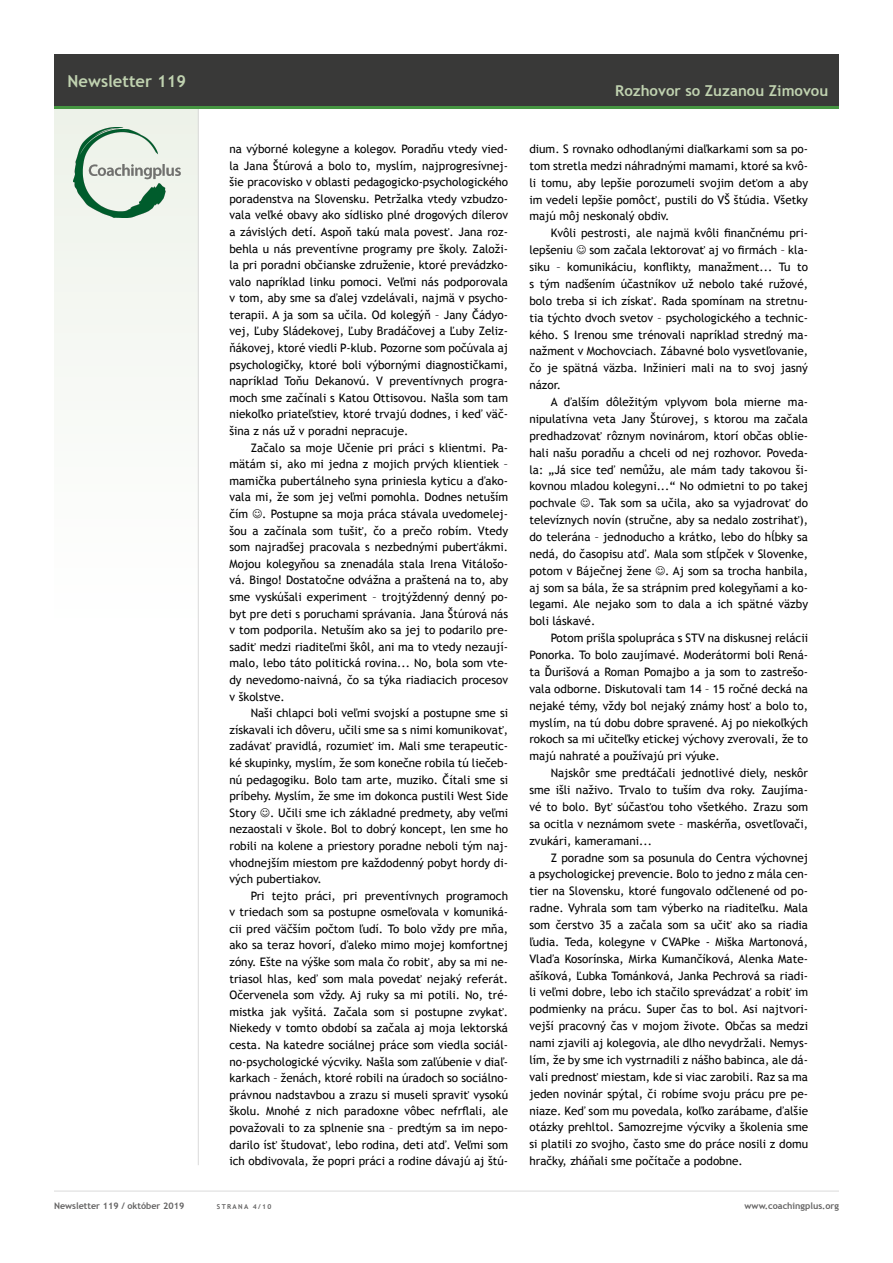
<style>
.page{position:relative;width:893px;height:1263px;background:#fff}
.page>*{position:absolute;margin:0;border:0;box-sizing:border-box;transform-origin:0 0}
.t1{font:700 16.5px "Trebuchet MS";color:#c0d2b0}
.t2{font:700 15px "Trebuchet MS";color:#c0d2b0}
.t3{font:11.7px/16.6px "Trebuchet MS";color:#000;text-align:justify}
.t4{font:700 9px "Trebuchet MS";color:#646363}
.t5{font:700 6.75px "Trebuchet MS";letter-spacing:.2em;color:#646363}
</style>
<div class="page">
<div style="left:54px;top:106px;width:145px;height:525px;background:#f7f9f6"></div>
<hr style="left:54px;top:1191px;width:785px;height:1px;background:#dadada">
<hr style="left:198px;top:108px;width:1px;height:1057px;background:#dadada">
<div style="left:54px;top:54px;width:785px;height:53px;background:#393938"></div>
<hr style="left:54px;top:106px;width:785px;height:3px;background:#469642">
<img style="left:74px;top:127px;width:106px;height:91px">
<h1 class="t1" style="left:68px;top:70px;width:120px">Newsletter 119</h1>
<p class="t3" style="left:229px;top:141px;width:280px">na výborné kolegyne a kolegov. Poradňu vtedy vied&shy;la Jana Štúrová a bolo to, myslím, najprogresívnej&shy;šie pracovisko v oblasti pedagogicko-psychologického poradenstva na Slovensku. Petržalka vtedy vzbudzo&shy;vala veľké obavy ako sídlisko plné drogových dílerov a závislých detí. Aspoň takú mala povesť. Jana roz&shy;behla u nás preventívne programy pre školy. Založi&shy;la pri poradni občianske združenie, ktoré prevádzko&shy;valo napríklad linku pomoci. Veľmi nás podporovala v tom, aby sme sa ďalej vzdelávali, najmä v psycho&shy;terapii. A ja som sa učila. Od kolegýň – Jany Čádyo&shy;vej, Ľuby Sládekovej, Ľuby Bradáčovej a Ľuby Zeliz&shy;ňákovej, ktoré viedli P-klub. Pozorne som počúvala aj psychologičky, ktoré boli výbornými diagnostičkami, napríklad Toňu Dekanovú. V preventívnych progra&shy;moch sme začínali s Katou Ottisovou. Našla som tam niekoľko priateľstiev, ktoré trvajú dodnes, i keď väč&shy;šina z nás už v poradni nepracuje.</p>
<p class="t3" style="left:229px;top:439px;width:280px;text-indent:21px">Začalo sa moje Učenie pri práci s klientmi. Pa&shy;mätám si, ako mi jedna z mojich prvých klientiek – mamička pubertálneho syna priniesla kyticu a ďako&shy;vala mi, že som jej veľmi pomohla. Dodnes netuším čím . Postupne sa moja práca stávala uvedomelej&shy;šou a začínala som tušiť, čo a prečo robím. Vtedy som najradšej pracovala s nezbednými puberťákmi.<br>Mojou kolegyňou sa znenadála stala Irena Vitálošo&shy;vá. Bingo! Dostatočne odvážna a praštená na to, aby sme vyskúšali experiment – trojtýždenný denný po&shy;byt pre deti s poruchami správania. Jana Štúrová nás v tom podporila. Netuším ako sa jej to podarilo pre&shy;sadiť medzi riaditeľmi škôl, ani ma to vtedy nezaují&shy;malo, lebo táto politická rovina... No, bola som vte&shy;dy nevedomo-naivná, čo sa týka riadiacich procesov v školstve.</p>
<p class="t3" style="left:229px;top:705px;width:280px;text-indent:21px">Naši chlapci boli veľmi svojskí a postupne sme si získavali ich dôveru, učili sme sa s nimi komunikovať, zadávať pravidlá, rozumieť im. Mali sme terapeutic&shy;ké skupinky, myslím, že som konečne robila tú liečeb&shy;nú pedagogiku. Bolo tam arte, muziko. Čítali sme si príbehy. Myslím, že sme im dokonca pustili West Side Story . Učili sme ich základné predmety, aby veľmi nezaostali v škole. Bol to dobrý koncept, len sme ho robili na kolene a priestory poradne neboli tým naj&shy;vhodnejším miestom pre každodenný pobyt hordy di&shy;vých pubertiakov.</p>
<p class="t3" style="left:229px;top:887px;width:280px;text-indent:21px">Pri tejto práci, pri preventívnych programoch v triedach som sa postupne osmeľovala v komuniká&shy;cii pred väčším počtom ľudí. To bolo vždy pre mňa, ako sa teraz hovorí, ďaleko mimo mojej komfortnej zóny. Ešte na výške som mala čo robiť, aby sa mi ne&shy;triasol hlas, keď som mala povedať nejaký referát.<br>Očervenela som vždy. Aj ruky sa mi potili. No, tré&shy;mistka jak vyšitá. Začala som si postupne zvykať.<br>Niekedy v tomto období sa začala aj moja lektorská cesta. Na katedre sociálnej práce som viedla sociál&shy;no-psychologické výcviky. Našla som zaľúbenie v diaľ&shy;karkach – ženách, ktoré robili na úradoch so sociálno&shy;právnou nadstavbou a zrazu si museli spraviť vysokú školu. Mnohé z nich paradoxne vôbec nefrflali, ale považovali to za splnenie sna – predtým sa im nepo&shy;darilo ísť študovať, lebo rodina, deti atď. Veľmi som ich obdivovala, že popri práci a rodine dávajú aj štú-</p>
<p class="t2" style="left:615px;top:81px;width:215px">Rozhovor so Zuzanou Zimovou</p>
<p class="t3" style="left:529px;top:141px;width:280px">dium. S rovnako odhodlanými diaľkarkami som sa po&shy;tom stretla medzi náhradnými mamami, ktoré sa kvô&shy;li tomu, aby lepšie porozumeli svojim deťom a aby im vedeli lepšie pomôcť, pustili do VŠ štúdia. Všetky majú môj neskonalý obdiv.</p>
<p class="t3" style="left:529px;top:225px;width:280px;text-indent:21px">Kvôli pestrosti, ale najmä kvôli finančnému pri&shy;lepšeniu</p>
<p class="t3" style="left:529px;top:242px;width:280px;text-indent:60px">som začala lektorovať aj vo firmách – kla&shy;siku – komunikáciu, konflikty, manažment... Tu to s tým nadšením účastníkov už nebolo také ružové, bolo treba si ich získať. Rada spomínam na stretnu&shy;tia týchto dvoch svetov – psychologického a technic&shy;kého. S Irenou sme trénovali napríklad stredný ma&shy;nažment v Mochovciach. Zábavné bolo vysvetľovanie, čo je spätná väzba. Inžinieri mali na to svoj jasný názor.</p>
<p class="t3" style="left:529px;top:394px;width:280px;text-indent:21px">A ďalším dôležitým vplyvom bola mierne ma&shy;nipulatívna veta Jany Štúrovej, s ktorou ma začala predhadzovať rôznym novinárom, ktorí občas oblie&shy;hali našu poradňu a chceli od nej rozhovor. Poveda&shy;la: „Já sice teď nemůžu, ale mám tady takovou ši&shy;kovnou mladou kolegyni...“ No odmietni to po takej pochvale . Tak som sa učila, ako sa vyjadrovať do televíznych novín (stručne, aby sa nedalo zostrihať), do telerána – jednoducho a krátko, lebo do hĺbky sa nedá, do časopisu atď. Mala som stĺpček v Slovenke, potom v Báječnej žene . Aj som sa trocha hanbila, aj som sa bála, že sa strápnim pred kolegyňami a ko&shy;legami. Ale nejako som to dala a ich spätné väzby boli láskavé.</p>
<p class="t3" style="left:529px;top:630px;width:280px;text-indent:21px">Potom prišla spolupráca s STV na diskusnej relácii Ponorka. To bolo zaujímavé. Moderátormi boli Rená&shy;ta Ďurišová a Roman Pomajbo a ja som to zastrešo&shy;vala odborne. Diskutovali tam 14 – 15 ročné decká na nejaké témy, vždy bol nejaký známy hosť a bolo to, myslím, na tú dobu dobre spravené. Aj po niekoľkých rokoch sa mi učiteľky etickej výchovy zverovali, že to majú nahraté a používajú pri výuke.</p>
<p class="t3" style="left:529px;top:765px;width:280px;text-indent:21px">Najskôr sme predtáčali jednotlivé diely, neskôr sme išli naživo. Trvalo to tuším dva roky. Zaujíma&shy;vé to bolo. Byť súčasťou toho všetkého. Zrazu som sa ocitla v neznámom svete – maskérňa, osvetľovači, zvukári, kameramani...</p>
<p class="t3" style="left:529px;top:849px;width:280px;text-indent:21px">Z poradne som sa posunula do Centra výchovnej a psychologickej prevencie. Bolo to jedno z mála cen&shy;tier na Slovensku, ktoré fungovalo odčlenené od po&shy;radne. Vyhrala som tam výberko na riaditeľku. Mala som čerstvo 35 a začala som sa učiť ako sa riadia ľudia. Teda, kolegyne v CVAPke - Miška Martonová, Vlaďa Kosorínska, Mirka Kumančíková, Alenka Mate&shy;ašíková, Ľubka Tománková, Janka Pechrová sa riadi&shy;li veľmi dobre, lebo ich stačilo sprevádzať a robiť im podmienky na prácu. Super čas to bol. Asi najtvori&shy;vejší pracovný čas v mojom živote. Občas sa medzi nami zjavili aj kolegovia, ale dlho nevydržali. Nemys&shy;lím, že by sme ich vystrnadili z nášho babinca, ale dá&shy;vali prednosť miestam, kde si viac zarobili. Raz sa ma jeden novinár spýtal, či robíme svoju prácu pre pe&shy;niaze. Keď som mu povedala, koľko zarábame, ďalšie otázky prehltol. Samozrejme výcviky a školenia sme si platili zo svojho, často sme do práce nosili z domu hračky, zháňali sme počítače a podobne.</p>
<p class="t4" style="left:54px;top:1200px;width:132px">Newsletter 119 / október 2019</p>
<p class="t5" style="left:217px;top:1202px;width:56px">STRANA 4/10</p>
<p class="t4" style="left:745px;top:1200px;width:96px">www.coachingplus.org</p>
</div>
